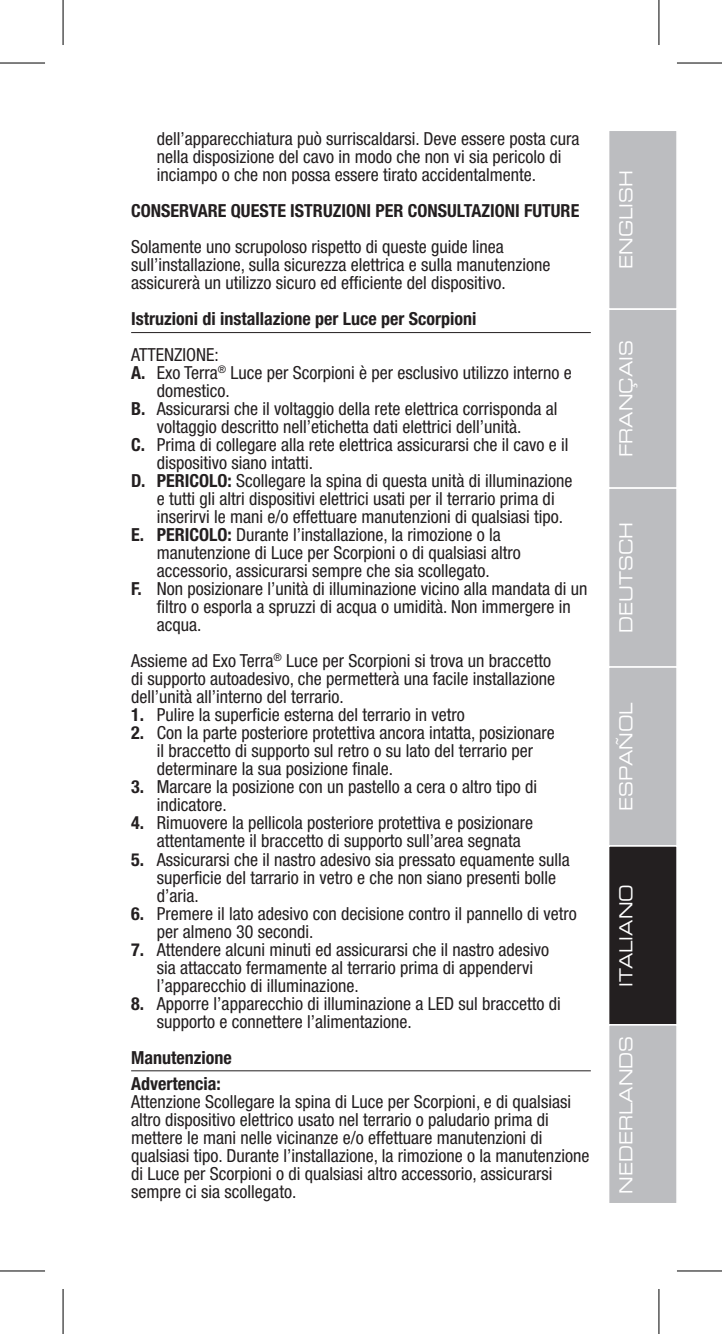
<style>
.page{position:relative;width:722px;height:1334px;background:#fff}
.page>*{position:absolute;margin:0;border:0;box-sizing:border-box;transform-origin:0 0}
.t1{font:condensed 18px/18px "Helvetica Neue";color:#231f20}
.t2{font:700 condensed 18px/26.4px "Helvetica Neue";color:#231f20}
.t3{font:18px "Eurostile Extended Two";color:#fff;scale:.9 1}
.s1{font-weight:700}
</style>
<div class="page">
<div style="left:607px;top:130px;width:70px;height:180px;background:#bcbdc0;border:2px solid #fff"></div>
<div style="left:607px;top:308px;width:70px;height:181px;background:#bcbdc0;border:2px solid #fff"></div>
<div style="left:607px;top:487px;width:70px;height:180px;background:#bcbdc0;border:2px solid #fff"></div>
<div style="left:607px;top:666px;width:70px;height:180px;background:#bcbdc0;border:2px solid #fff"></div>
<div style="left:608px;top:846px;width:68px;height:178px;background:#231f20"></div>
<div style="left:607px;top:845px;width:70px;height:180px;border:2px solid #fff"></div>
<div style="left:607px;top:1024px;width:70px;height:180px;background:#bcbdc0;border:2px solid #fff"></div>
<hr style="left:131px;top:332px;width:459px;height:1px;background:#231f20">
<hr style="left:131px;top:1070px;width:459px;height:1px;background:#231f20">
<svg style="left:659px;top:0;width:1px;height:45px"></svg>
<svg style="left:659px;top:1289px;width:1px;height:45px"></svg>
<hr style="left:0;top:62px;width:45px;height:2px;background:#000">
<hr style="left:676px;top:62px;width:45px;height:2px;background:#000">
<hr style="left:0;top:1270px;width:45px;height:1px;background:#000">
<hr style="left:676px;top:1270px;width:45px;height:1px;background:#000">
<hr style="left:62px;top:0;width:2px;height:45px;background:#000">
<hr style="left:62px;top:1289px;width:2px;height:45px;background:#000">
<hr style="left:658px;top:0;width:1px;height:45px;background:#000">
<hr style="left:658px;top:1289px;width:1px;height:45px;background:#000">
<p class="t1" style="left:157px;top:130px;width:424px">dell’apparecchiatura può surriscaldarsi. Deve essere posta cura nella disposizione del cavo in modo che non vi sia pericolo di inciampo o che non possa essere tirato accidentalmente.</p>
<p class="t2" style="left:131px;top:197px;width:449px">CONSERVARE QUESTE ISTRUZIONI PER CONSULTAZIONI FUTURE</p>
<p class="t1" style="left:131px;top:238px;width:420px">Solamente uno scrupoloso rispetto di queste guide linea sull’installazione, sulla sicurezza elettrica e sulla manutenzione assicurerà un utilizzo sicuro ed efficiente del dispositivo.</p>
<p class="t2" style="left:131px;top:305px;width:346px">Istruzioni di installazione per Luce per Scorpioni</p>
<p class="t1" style="left:131px;top:346px;width:89px">ATTENZIONE:</p>
<p class="t1" style="left:131px;top:364px;width:442px"><span class="s1">A.</span> Exo Terra<sup>®</sup> Luce per Scorpioni è per esclusivo utilizzo interno e</p>
<p class="t1" style="left:157px;top:382px;width:74px">domestico.</p>
<p class="t1" style="left:131px;top:400px;width:427px"><span class="s1">B.</span> Assicurarsi che il voltaggio della rete elettrica corrisponda al</p>
<p class="t1" style="left:157px;top:418px;width:366px">voltaggio descritto nell’etichetta dati elettrici dell’unità.</p>
<p class="t1" style="left:131px;top:436px;width:439px"><span class="s1">C.</span> Prima di collegare alla rete elettrica assicurarsi che il cavo e il</p>
<p class="t1" style="left:157px;top:454px;width:158px">dispositivo siano intatti.</p>
<p class="t1" style="left:131px;top:472px;width:443px"><span class="s1">D. PERICOLO:</span> Scollegare la spina di questa unità di illuminazione</p>
<p class="t1" style="left:157px;top:490px;width:399px">e tutti gli altri dispositivi elettrici usati per il terrario prima di</p>
<p class="t1" style="left:157px;top:508px;width:408px">inserirvi le mani e/o effettuare manutenzioni di qualsiasi tipo.</p>
<p class="t1" style="left:131px;top:526px;width:371px"><span class="s1">E. PERICOLO:</span> Durante l’installazione, la rimozione o la</p>
<p class="t1" style="left:157px;top:544px;width:365px">manutenzione di Luce per Scorpioni o di qualsiasi altro</p>
<p class="t1" style="left:157px;top:562px;width:334px">accessorio, assicurarsi sempre che sia scollegato.</p>
<p class="t1" style="left:131px;top:580px;width:457px"><span class="s1">F.</span> Non posizionare l’unità di illuminazione vicino alla mandata di un</p>
<p class="t1" style="left:157px;top:598px;width:415px">filtro o esporla a spruzzi di acqua o umidità. Non immergere in</p>
<p class="t1" style="left:157px;top:616px;width:46px">acqua.</p>
<p class="t1" style="left:131px;top:652px;width:425px">Assieme ad Exo Terra<sup>®</sup> Luce per Scorpioni si trova un braccetto di supporto autoadesivo, che permetterà una facile installazione dell’unità all’interno del terrario.</p>
<p class="t1" style="left:131px;top:706px;width:335px"><span class="s1">1.</span> Pulire la superficie esterna del terrario in vetro</p>
<p class="t1" style="left:157px;top:724px;width:399px;text-indent:-26px"><span class="s1">2.</span> Con la parte posteriore protettiva ancora intatta, posizionare il braccetto di supporto sul retro o su lato del terrario per determinare la sua posizione finale.</p>
<p class="t1" style="left:157px;top:778px;width:382px;text-indent:-26px"><span class="s1">3.</span> Marcare la posizione con un pastello a cera o altro tipo di indicatore.</p>
<p class="t1" style="left:157px;top:814px;width:378px;text-indent:-26px"><span class="s1">4.</span> Rimuovere la pellicola posteriore protettiva e posizionare attentamente il braccetto di supporto sull’area segnata</p>
<p class="t1" style="left:157px;top:850px;width:414px;text-indent:-26px"><span class="s1">5.</span> Assicurarsi che il nastro adesivo sia pressato equamente sulla superficie del tarrario in vetro e che non siano presenti bolle d’aria.</p>
<p class="t1" style="left:157px;top:904px;width:421px;text-indent:-26px"><span class="s1">6.</span> Premere il lato adesivo con decisione contro il pannello di vetro per almeno 30 secondi.</p>
<p class="t1" style="left:157px;top:940px;width:394px;text-indent:-26px"><span class="s1">7.</span> Attendere alcuni minuti ed assicurarsi che il nastro adesivo sia attaccato fermamente al terrario prima di appendervi l’apparecchio di illuminazione.</p>
<p class="t1" style="left:157px;top:994px;width:405px;text-indent:-26px"><span class="s1">8.</span> Apporre l’apparecchio di illuminazione a LED sul braccetto di supporto e connettere l’alimentazione.</p>
<p class="t2" style="left:131px;top:1043px;width:102px">Manutenzione<br>Advertencia:</p>
<p class="t1" style="left:131px;top:1092px;width:459px">Attenzione Scollegare la spina di Luce per Scorpioni, e di qualsiasi altro dispositivo elettrico usato nel terrario o paludario prima di mettere le mani nelle vicinanze e/o effettuare manutenzioni di qualsiasi tipo. Durante l’installazione, la rimozione o la manutenzione di Luce per Scorpioni o di qualsiasi altro accessorio, assicurarsi sempre ci sia scollegato.</p>
<p class="t3" style="left:613px;top:269px;width:111px;rotate:-90deg">ENGLISH</p>
<p class="t3" style="left:613px;top:457px;width:132px;rotate:-90deg">FRANÇAIS</p>
<p class="t3" style="left:613px;top:633px;width:125px;rotate:-90deg">DEUTSCH</p>
<p class="t3" style="left:613px;top:810px;width:122px;rotate:-90deg">ESPAÑOL</p>
<p class="t3" style="left:613px;top:986px;width:115px;rotate:-90deg">ITALIANO</p>
<p class="t3" style="left:613px;top:1194px;width:177px;rotate:-90deg">NEDERLANDS</p>
</div>
